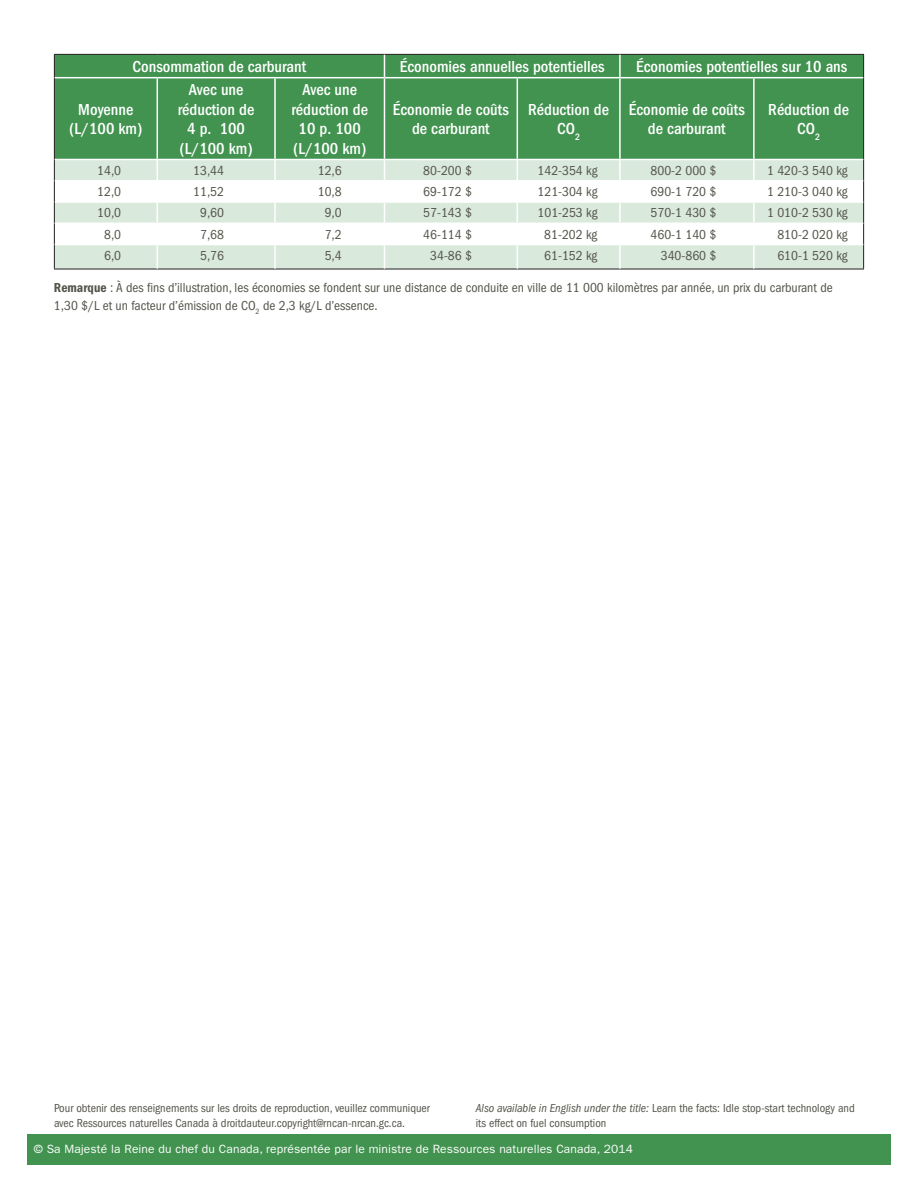
<style>
.page{position:relative;width:918px;height:1188px;background:#fff}
.page>*{position:absolute;margin:0;border:0;box-sizing:border-box;transform-origin:0 0}
.TH_centre{font:500 condensed 16.5px/19.5px "ITC Franklin Gothic Std";color:#fff;text-align:center}
.comma_aligned_data{font:condensed 13.5px "ITC Franklin Gothic Std";color:#54534a}
.Note{font:condensed 13.5px/18px "ITC Franklin Gothic Std";color:#54534a}
.Note-2{font:condensed 12px/15px "ITC Franklin Gothic Std";color:#54534a}
.PUBLICATION_INFO{font:condensed 12px/15px "ITC Franklin Gothic Std";color:#54534a}
.COPYRIGHT_-_white{font:12px "ITC Franklin Gothic Std";letter-spacing:.01em;color:#fff}
.s1{font-family:"ITC Franklin Gothic Std Dm Cd";font-stretch:normal}
.s2{font-style:italic}
</style>
<div class="page">
<div style="left:55px;top:55px;width:808px;height:104px;background:#41934f"></div>
<svg style="left:55px;top:160px;width:808px;height:109px;fill:#d9e9dc"></svg>
<hr style="left:54px;top:54px;width:103px;height:1px;background:#231f20">
<svg style="left:54px;top:55px;width:1px;height:23px"></svg>
<hr style="left:157px;top:54px;width:118px;height:1px;background:#231f20">
<hr style="left:275px;top:54px;width:109px;height:1px;background:#231f20">
<hr style="left:384px;top:54px;width:133px;height:1px;background:#231f20">
<hr style="left:517px;top:54px;width:103px;height:1px;background:#231f20">
<hr style="left:620px;top:54px;width:134px;height:1px;background:#231f20">
<hr style="left:754px;top:54px;width:110px;height:1px;background:#231f20">
<svg style="left:863px;top:55px;width:1px;height:23px"></svg>
<hr style="left:54px;top:78px;width:1px;height:82px;background:#231f20">
<hr style="left:863px;top:78px;width:1px;height:82px;background:#231f20">
<svg style="left:54px;top:160px;width:1px;height:109px"></svg>
<svg style="left:863px;top:160px;width:1px;height:109px"></svg>
<hr style="left:54px;top:269px;width:103px;height:1px;background:#231f20">
<hr style="left:157px;top:269px;width:118px;height:1px;background:#231f20">
<hr style="left:275px;top:269px;width:109px;height:1px;background:#231f20">
<hr style="left:384px;top:269px;width:133px;height:1px;background:#231f20">
<hr style="left:517px;top:269px;width:103px;height:1px;background:#231f20">
<hr style="left:620px;top:269px;width:134px;height:1px;background:#231f20">
<hr style="left:754px;top:269px;width:110px;height:1px;background:#231f20">
<svg style="left:384px;top:55px;width:1px;height:22px"></svg>
<hr style="left:619px;top:55px;width:2px;height:22px;background:#fff">
<hr style="left:55px;top:77px;width:102px;height:1px;background:#fff">
<hr style="left:157px;top:77px;width:118px;height:1px;background:#fff">
<hr style="left:157px;top:78px;width:1px;height:81px;background:#fff">
<hr style="left:275px;top:77px;width:109px;height:1px;background:#fff">
<hr style="left:274px;top:78px;width:2px;height:81px;background:#fff">
<hr style="left:384px;top:77px;width:133px;height:1px;background:#fff">
<hr style="left:384px;top:78px;width:1px;height:81px;background:#fff">
<hr style="left:517px;top:77px;width:103px;height:1px;background:#fff">
<hr style="left:517px;top:78px;width:1px;height:81px;background:#fff">
<hr style="left:620px;top:77px;width:134px;height:1px;background:#fff">
<hr style="left:619px;top:78px;width:2px;height:81px;background:#fff">
<hr style="left:754px;top:77px;width:109px;height:1px;background:#fff">
<hr style="left:753px;top:78px;width:2px;height:81px;background:#fff">
<hr style="left:274px;top:160px;width:2px;height:20px;background:#fff">
<hr style="left:619px;top:160px;width:2px;height:20px;background:#fff">
<hr style="left:753px;top:160px;width:2px;height:20px;background:#fff">
<hr style="left:55px;top:180px;width:102px;height:2px;background:#fff">
<hr style="left:157px;top:180px;width:118px;height:2px;background:#fff">
<hr style="left:275px;top:180px;width:109px;height:2px;background:#fff">
<svg style="left:274px;top:182px;width:2px;height:19px"></svg>
<hr style="left:384px;top:180px;width:133px;height:2px;background:#fff">
<hr style="left:517px;top:180px;width:103px;height:2px;background:#fff">
<hr style="left:620px;top:180px;width:134px;height:2px;background:#fff">
<svg style="left:619px;top:182px;width:2px;height:19px"></svg>
<hr style="left:754px;top:180px;width:109px;height:2px;background:#fff">
<svg style="left:753px;top:182px;width:2px;height:19px"></svg>
<hr style="left:55px;top:201px;width:102px;height:2px;background:#fff">
<hr style="left:157px;top:201px;width:118px;height:2px;background:#fff">
<hr style="left:275px;top:201px;width:109px;height:2px;background:#fff">
<hr style="left:274px;top:203px;width:2px;height:20px;background:#fff">
<hr style="left:384px;top:201px;width:133px;height:2px;background:#fff">
<hr style="left:517px;top:201px;width:103px;height:2px;background:#fff">
<hr style="left:620px;top:201px;width:134px;height:2px;background:#fff">
<hr style="left:619px;top:203px;width:2px;height:20px;background:#fff">
<hr style="left:754px;top:201px;width:109px;height:2px;background:#fff">
<hr style="left:753px;top:203px;width:2px;height:20px;background:#fff">
<hr style="left:55px;top:223px;width:102px;height:1px;background:#fff">
<hr style="left:157px;top:223px;width:118px;height:1px;background:#fff">
<hr style="left:275px;top:223px;width:109px;height:1px;background:#fff">
<hr style="left:274px;top:224px;width:2px;height:20px;background:#fff">
<hr style="left:384px;top:223px;width:133px;height:1px;background:#fff">
<hr style="left:517px;top:223px;width:103px;height:1px;background:#fff">
<hr style="left:620px;top:223px;width:134px;height:1px;background:#fff">
<hr style="left:619px;top:224px;width:2px;height:20px;background:#fff">
<hr style="left:754px;top:223px;width:109px;height:1px;background:#fff">
<hr style="left:753px;top:224px;width:2px;height:20px;background:#fff">
<hr style="left:55px;top:244px;width:102px;height:1px;background:#fff">
<hr style="left:157px;top:244px;width:118px;height:1px;background:#fff">
<svg style="left:157px;top:160px;width:1px;height:109px"></svg>
<hr style="left:275px;top:244px;width:109px;height:1px;background:#fff">
<hr style="left:274px;top:245px;width:2px;height:24px;background:#fff">
<hr style="left:384px;top:244px;width:133px;height:1px;background:#fff">
<svg style="left:384px;top:160px;width:1px;height:109px"></svg>
<hr style="left:517px;top:244px;width:103px;height:1px;background:#fff">
<svg style="left:517px;top:160px;width:1px;height:109px"></svg>
<hr style="left:620px;top:244px;width:134px;height:1px;background:#fff">
<hr style="left:619px;top:245px;width:2px;height:24px;background:#fff">
<hr style="left:754px;top:244px;width:109px;height:1px;background:#fff">
<hr style="left:753px;top:245px;width:2px;height:24px;background:#fff">
<div style="left:27px;top:1134px;width:864px;height:30px;background:#41934f"></div>
<p class="TH_centre" style="left:133px;top:57px;width:175px">Consommation de carburant</p>
<p class="TH_centre" style="left:400px;top:57px;width:206px">Économies annuelles potentielles</p>
<p class="TH_centre" style="left:636px;top:57px;width:213px">Économies potentielles sur 10 ans</p>
<p class="TH_centre" style="left:69px;top:99px;width:75px">Moyenne (L/100 km)</p>
<p class="TH_centre" style="left:178px;top:80px;width:78px">Avec une réduction de<br>4 p. 100 (L/100 km)</p>
<p class="TH_centre" style="left:291px;top:80px;width:78px">Avec une réduction de<br>10 p. 100 (L/100 km)</p>
<p class="TH_centre" style="left:393px;top:99px;width:117px">Économie de coûts de carburant</p>
<p class="TH_centre" style="left:528px;top:99px;width:82px">Réduction de<br>CO<sub>2</sub></p>
<p class="TH_centre" style="left:629px;top:99px;width:117px">Économie de coûts de carburant</p>
<p class="TH_centre" style="left:768px;top:99px;width:82px">Réduction de<br>CO<sub>2</sub></p>
<p class="comma_aligned_data" style="left:97px;top:163px;width:25px">14,0</p>
<p class="comma_aligned_data" style="left:193px;top:163px;width:32px">13,44</p>
<p class="comma_aligned_data" style="left:318px;top:163px;width:25px">12,6</p>
<p class="comma_aligned_data" style="left:423px;top:163px;width:50px">80-200 $</p>
<p class="comma_aligned_data" style="left:538px;top:163px;width:61px">142-354 kg</p>
<p class="comma_aligned_data" style="left:651px;top:163px;width:67px">800-2 000 $</p>
<p class="comma_aligned_data" style="left:767px;top:163px;width:82px">1 420-3 540 kg</p>
<p class="comma_aligned_data" style="left:97px;top:184px;width:25px">12,0</p>
<p class="comma_aligned_data" style="left:193px;top:184px;width:32px">11,52</p>
<p class="comma_aligned_data" style="left:318px;top:184px;width:25px">10,8</p>
<p class="comma_aligned_data" style="left:423px;top:184px;width:50px">69-172 $</p>
<p class="comma_aligned_data" style="left:538px;top:184px;width:61px">121-304 kg</p>
<p class="comma_aligned_data" style="left:651px;top:184px;width:67px">690-1 720 $</p>
<p class="comma_aligned_data" style="left:767px;top:184px;width:82px">1 210-3 040 kg</p>
<p class="comma_aligned_data" style="left:97px;top:205px;width:25px">10,0</p>
<p class="comma_aligned_data" style="left:200px;top:205px;width:25px">9,60</p>
<p class="comma_aligned_data" style="left:325px;top:205px;width:19px">9,0</p>
<p class="comma_aligned_data" style="left:423px;top:205px;width:50px">57-143 $</p>
<p class="comma_aligned_data" style="left:538px;top:205px;width:61px">101-253 kg</p>
<p class="comma_aligned_data" style="left:651px;top:205px;width:67px">570-1 430 $</p>
<p class="comma_aligned_data" style="left:767px;top:205px;width:82px">1 010-2 530 kg</p>
<p class="comma_aligned_data" style="left:104px;top:227px;width:19px">8,0</p>
<p class="comma_aligned_data" style="left:200px;top:227px;width:25px">7,68</p>
<p class="comma_aligned_data" style="left:325px;top:227px;width:19px">7,2</p>
<p class="comma_aligned_data" style="left:423px;top:227px;width:50px">46-114 $</p>
<p class="comma_aligned_data" style="left:544px;top:227px;width:55px">81-202 kg</p>
<p class="comma_aligned_data" style="left:651px;top:227px;width:67px">460-1 140 $</p>
<p class="comma_aligned_data" style="left:777px;top:227px;width:72px">810-2 020 kg</p>
<p class="comma_aligned_data" style="left:104px;top:248px;width:19px">6,0</p>
<p class="comma_aligned_data" style="left:200px;top:248px;width:25px">5,76</p>
<p class="comma_aligned_data" style="left:325px;top:248px;width:19px">5,4</p>
<p class="comma_aligned_data" style="left:430px;top:248px;width:43px">34-86 $</p>
<p class="comma_aligned_data" style="left:544px;top:248px;width:55px">61-152 kg</p>
<p class="comma_aligned_data" style="left:661px;top:248px;width:57px">340-860 $</p>
<p class="comma_aligned_data" style="left:777px;top:248px;width:72px">610-1 520 kg</p>
<p class="Note" style="left:54px;top:279px;width:780px"><span class="s1">Remarque</span> : À des fins d’illustration, les économies se fondent sur une distance de conduite en ville de 11 000 kilomètres par année, un prix du carburant de<br>1,30 $/L et un facteur d’émission de CO<sub>2</sub> de 2,3 kg/L d’essence.</p>
<p class="Note-2" style="left:54px;top:1101px;width:377px">Pour obtenir des renseignements sur les droits de reproduction, veuillez communiquer avec Ressources naturelles Canada à droitdauteur.copyright@rncan-nrcan.gc.ca.</p>
<p class="PUBLICATION_INFO" style="left:476px;top:1101px;width:381px"><span class="s2">Also available in English under the title:</span> Learn the facts: Idle stop-start technology and its effect on fuel consumption</p>
<p class="COPYRIGHT_-_white" style="left:34px;top:1142px;width:601px">© Sa Majesté la Reine du chef du Canada, représentée par le ministre de Ressources naturelles Canada, 2014</p>
</div>
